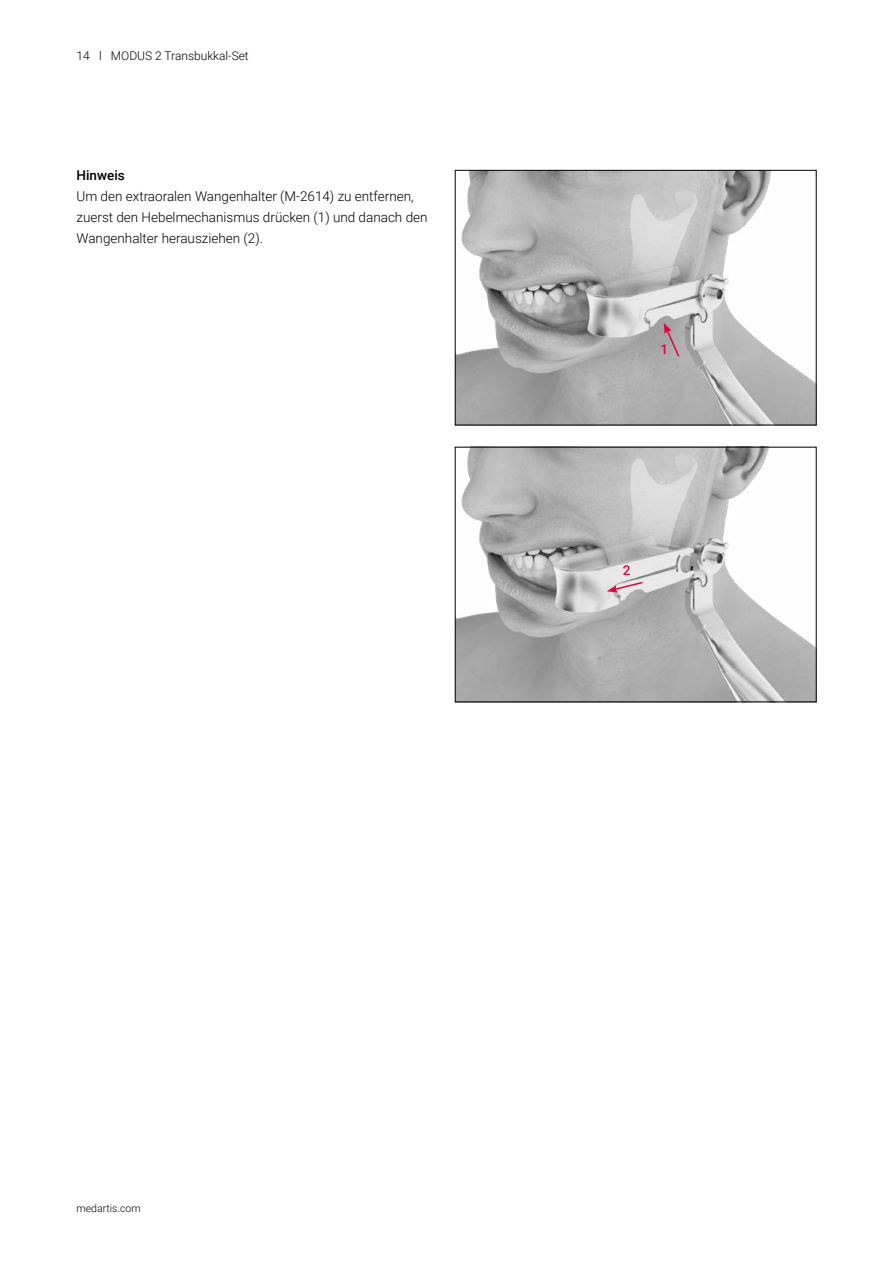
<style>
.page{position:relative;width:893px;height:1263px;background:#fff}
.page>*{position:absolute;margin:0;border:0;box-sizing:border-box;transform-origin:0 0}
.t1{font:300 13.5px/21px "Roboto";color:#000}
.t2{font:500 13.5px "Roboto";color:#000}
.t3{font:500 13.5px "Roboto";color:#dd0741}
.t4{font:300 12px "Roboto";color:#000}
.t5{font:300 10.5px "Roboto";color:#000}
</style>
<div class="page">
<img style="left:457px;top:449px;width:357px;height:251px">
<img style="left:457px;top:172px;width:357px;height:251px">
<div style="left:455px;top:170px;width:361px;height:255px;border:1px solid #000"></div>
<svg style="left:607px;top:581px;width:37px;height:11px"></svg>
<svg style="left:664px;top:323px;width:17px;height:35px"></svg>
<p class="t4" style="left:77px;top:47px;width:174px">14 l MODUS 2 Transbukkal-Set</p>
<p class="t2" style="left:77px;top:166px;width:50px">Hinweis</p>
<p class="t1" style="left:77px;top:185px;width:353px">Um den extraoralen Wangenhalter (M-2614) zu entfernen, zuerst den Hebelmechanismus drücken (1) und danach den<br>Wangenhalter herausziehen (2).</p>
<p class="t3" style="left:660px;top:339px;width:9px">1</p>
<p class="t3" style="left:623px;top:561px;width:9px">2</p>
<p class="t5" style="left:77px;top:1201px;width:66px">medartis.com</p>
</div>
